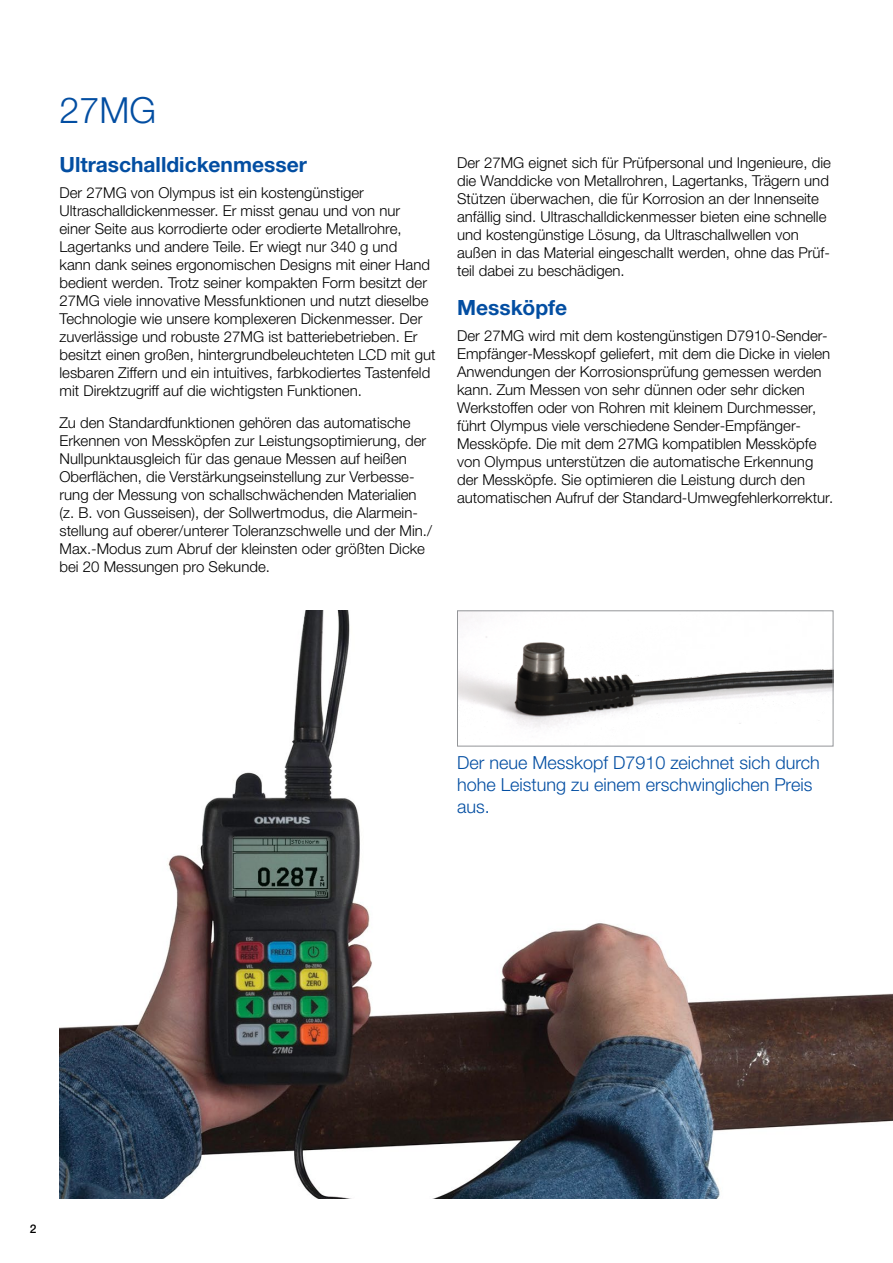
<style>
.page{position:relative;width:893px;height:1263px;background:#fff}
.page>*{position:absolute;margin:0;border:0;box-sizing:border-box;transform-origin:0 0}
.Title_1{font:300 36px "Helvetica Neue LTW1 G";color:#034ea2}
.Title_2{font:700 21px "Helvetica Neue LTW1 G";color:#034ea2}
.Title_1-2{font:300 18px/21.6px "Helvetica Neue LTW1 G";color:#034ea2}
.Text{font:300 15px/18px "Helvetica Neue LTW1 G";color:#000}
.t1{font:500 12px "Helvetica Neue LTW1 G";color:#000}
</style>
<div class="page">
<img style="left:60px;top:610px;width:833px;height:589px">
<img style="left:459px;top:612px;width:372px;height:132px">
<div style="left:457px;top:610px;width:376px;height:136px;border:1px solid #939598"></div>
<p class="Title_1" style="left:60px;top:88px;width:98px">27MG</p>
<p class="Title_2" style="left:60px;top:152px;width:249px">Ultraschalldickenmesser</p>
<p class="Text" style="left:60px;top:184px;width:378px">Der 27MG von Olympus ist ein kostengünstiger Ultraschalldickenmesser. Er misst genau und von nur<br>einer Seite aus korrodierte oder erodierte Metallrohre, Lagertanks und andere Teile. Er wiegt nur 340 g und<br>kann dank seines ergonomischen Designs mit einer Hand bedient werden. Trotz seiner kompakten Form besitzt der 27MG viele innovative Messfunktionen und nutzt dieselbe Technologie wie unsere komplexeren Dickenmesser. Der zuverlässige und robuste 27MG ist batteriebetrieben. Er besitzt einen großen, hintergrundbeleuchteten LCD mit gut lesbaren Ziffern und ein intuitives, farbkodiertes Tastenfeld mit Direktzugriff auf die wichtigsten Funktionen.</p>
<p class="Text" style="left:60px;top:414px;width:374px">Zu den Standardfunktionen gehören das automatische Erkennen von Messköpfen zur Leistungsoptimierung, der Nullpunktausgleich für das genaue Messen auf heißen Oberflächen, die Verstärkungseinstellung zur Verbesse&shy;rung der Messung von schallschwächenden Materialien (z. B. von Gusseisen), der Sollwertmodus, die Alarmein&shy;stellung auf oberer/unterer Toleranzschwelle und der Min./ Max.-Modus zum Abruf der kleinsten oder größten Dicke bei 20 Messungen pro Sekunde.</p>
<p class="Text" style="left:457px;top:154px;width:375px">Der 27MG eignet sich für Prüfpersonal und Ingenieure, die die Wanddicke von Metallrohren, Lagertanks, Trägern und Stützen überwachen, die für Korrosion an der Innenseite anfällig sind. Ultraschalldickenmesser bieten eine schnelle und kostengünstige Lösung, da Ultraschallwellen von außen in das Material eingeschallt werden, ohne das Prüf&shy;teil dabei zu beschädigen.</p>
<p class="Title_2" style="left:457px;top:294px;width:112px">Messköpfe</p>
<p class="Text" style="left:457px;top:326px;width:378px">Der 27MG wird mit dem kostengünstigen D7910-Sender-Empfänger-Messkopf geliefert, mit dem die Dicke in vielen Anwendungen der Korrosionsprüfung gemessen werden kann. Zum Messen von sehr dünnen oder sehr dicken Werkstoffen oder von Rohren mit kleinem Durchmesser, führt Olympus viele verschiedene Sender-Empfänger-Messköpfe. Die mit dem 27MG kompatiblen Messköpfe von Olympus unterstützen die automatische Erkennung der Messköpfe. Sie optimieren die Leistung durch den automatischen Aufruf der Standard-Umwegfehlerkorrektur.</p>
<p class="Title_1-2" style="left:457px;top:752px;width:364px">Der neue Messkopf D7910 zeichnet sich durch hohe Leistung zu einem erschwinglichen Preis aus.</p>
<p class="t1" style="left:30px;top:1222px;width:8px">2</p>
</div>
